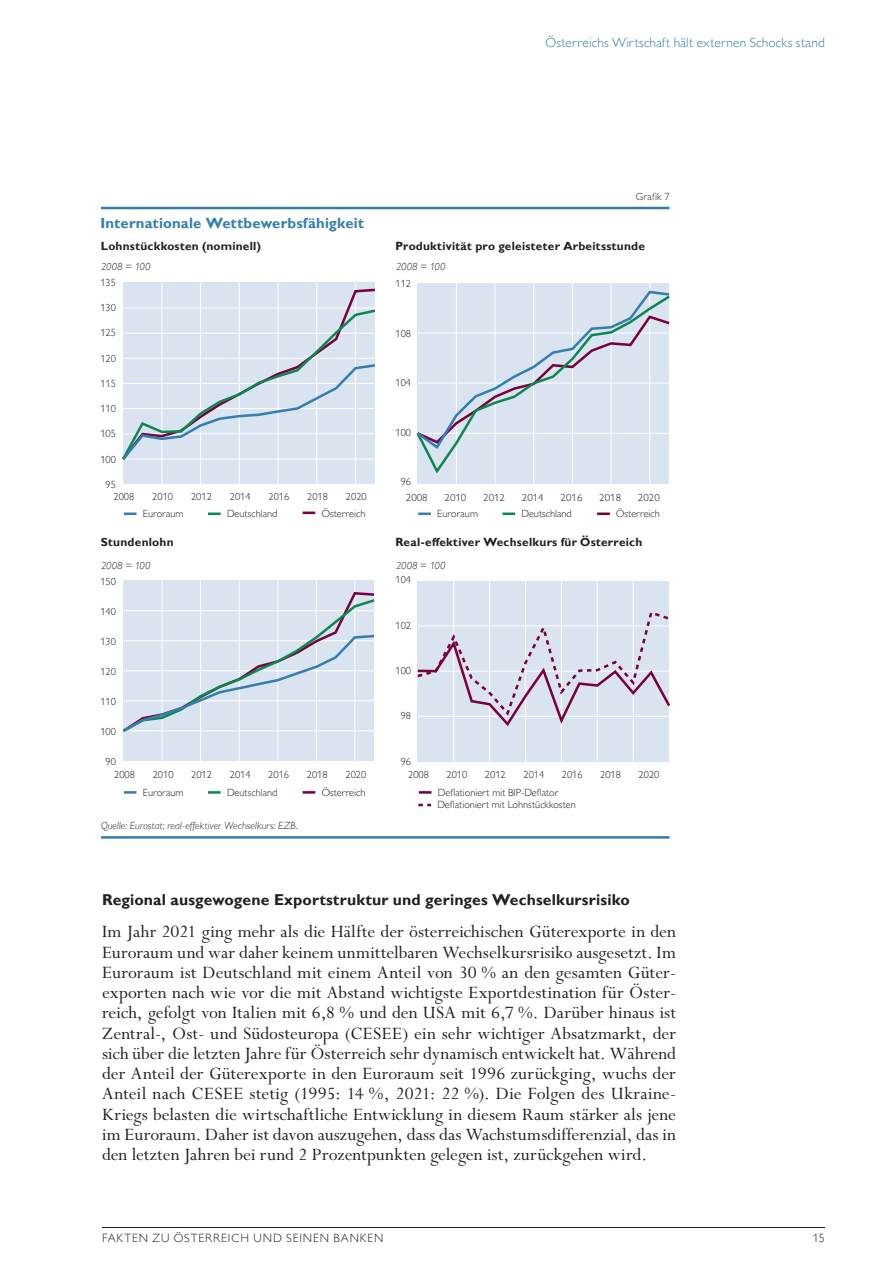
<style>
.page{position:relative;width:893px;height:1263px;background:#fff}
.page>*{position:absolute;margin:0;border:0;box-sizing:border-box;transform-origin:0 0}
.t1{font:19.5px/20.2px "Perpetua Std";letter-spacing:.005em;color:#231f20}
.t2{font:700 15.75px "Gill Sans MT Pro";letter-spacing:.005em;color:#231f20}
.t3{font:700 14.85px "Gill Sans MT Pro";letter-spacing:.01em;color:#347eb1}
.t4{font:300 13.5px "Gill Sans MT Pro";letter-spacing:.01em;color:#347eb1}
.t5{font:300 12px "Gill Sans MT Pro";letter-spacing:.075em;color:#231f20}
.t6{font:700 11.85px "Gill Sans MT Pro";letter-spacing:.015em;color:#231f20}
.t7{font:300 10.5px "Gill Sans MT Pro";color:#231f20}
.t8{font:300 10.35px "Gill Sans MT Pro";color:#231f20}
.t9{font:italic 300 10.35px/15.8px "Gill Sans MT Pro";letter-spacing:.01em;color:#231f20}
.t10{font:300 10.35px "Gill Sans MT Pro";color:#231f20;scale:1.05 1}
.s1{font-style:normal}
</style>
<div class="page">
<hr style="left:102px;top:1227px;width:723px;height:1px;background:#231f20">
<svg style="left:124px;top:791px;width:12px;height:3px"></svg>
<svg style="left:303px;top:791px;width:12px;height:3px"></svg>
<svg style="left:208px;top:791px;width:13px;height:3px"></svg>
<svg style="left:124px;top:512px;width:12px;height:3px"></svg>
<svg style="left:303px;top:512px;width:12px;height:2px"></svg>
<svg style="left:208px;top:512px;width:13px;height:3px"></svg>
<svg style="left:418px;top:512px;width:13px;height:3px"></svg>
<svg style="left:597px;top:512px;width:13px;height:3px"></svg>
<svg style="left:502px;top:512px;width:13px;height:3px"></svg>
<svg style="left:418px;top:804px;width:13px;height:2px"></svg>
<svg style="left:419px;top:791px;width:12px;height:3px"></svg>
<hr style="left:101px;top:207px;width:569px;height:2px;background:#347eb1">
<hr style="left:101px;top:836px;width:569px;height:3px;background:#347eb1">
<div style="left:123px;top:283px;width:252px;height:201px;background:#dae4f0"></div>
<hr style="left:355px;top:283px;width:1px;height:201px;background:#fff">
<hr style="left:316px;top:283px;width:1px;height:201px;background:#fff">
<hr style="left:278px;top:283px;width:1px;height:201px;background:#fff">
<hr style="left:239px;top:283px;width:1px;height:201px;background:#fff">
<hr style="left:200px;top:283px;width:1px;height:201px;background:#fff">
<hr style="left:161px;top:283px;width:1px;height:201px;background:#fff">
<svg style="left:123px;top:287px;width:252px;height:21px"></svg>
<div style="left:418px;top:283px;width:251px;height:200px;background:#dae4f0"></div>
<hr style="left:649px;top:283px;width:1px;height:201px;background:#fff">
<hr style="left:611px;top:283px;width:1px;height:201px;background:#fff">
<hr style="left:572px;top:283px;width:1px;height:201px;background:#fff">
<hr style="left:533px;top:283px;width:1px;height:201px;background:#fff">
<hr style="left:495px;top:283px;width:1px;height:201px;background:#fff">
<hr style="left:456px;top:283px;width:1px;height:201px;background:#fff">
<div style="left:124px;top:581px;width:250px;height:180px;background:#dae4f0"></div>
<hr style="left:354px;top:581px;width:1px;height:180px;background:#fff">
<hr style="left:316px;top:581px;width:1px;height:180px;background:#fff">
<hr style="left:277px;top:581px;width:1px;height:180px;background:#fff">
<hr style="left:239px;top:581px;width:1px;height:180px;background:#fff">
<hr style="left:200px;top:581px;width:1px;height:180px;background:#fff">
<hr style="left:162px;top:581px;width:1px;height:180px;background:#fff">
<div style="left:418px;top:581px;width:251px;height:180px;background:#dae4f0"></div>
<hr style="left:633px;top:581px;width:1px;height:180px;background:#fff">
<hr style="left:597px;top:581px;width:1px;height:180px;background:#fff">
<hr style="left:561px;top:581px;width:1px;height:180px;background:#fff">
<hr style="left:525px;top:581px;width:1px;height:180px;background:#fff">
<hr style="left:489px;top:581px;width:1px;height:180px;background:#fff">
<hr style="left:453px;top:581px;width:1px;height:180px;background:#fff">
<svg style="left:417px;top:609px;width:253px;height:119px"></svg>
<svg style="left:122px;top:308px;width:253px;height:155px"></svg>
<svg style="left:417px;top:451px;width:195px;height:25px"></svg>
<svg style="left:416px;top:289px;width:254px;height:162px"></svg>
<svg style="left:123px;top:591px;width:252px;height:143px"></svg>
<p class="t4" style="left:545px;top:35px;width:281px">Österreichs Wirtschaft hält externen Schocks stand</p>
<p class="t8" style="left:636px;top:190px;width:35px">Grafik 7</p>
<p class="t3" style="left:101px;top:213px;width:265px">Internationale Wettbewerbsfähigkeit</p>
<p class="t6" style="left:101px;top:238px;width:162px">Lohnstückkosten (nominell)</p>
<p class="t6" style="left:395px;top:238px;width:251px">Produktivität pro geleisteter Arbeitsstunde</p>
<p class="t9" style="left:100px;top:259px;width:52px">2008 = 100<br><span class="s1">135</span></p>
<p class="t8" style="left:100px;top:301px;width:17px">130</p>
<p class="t8" style="left:100px;top:327px;width:17px">125</p>
<p class="t8" style="left:100px;top:352px;width:17px">120</p>
<p class="t8" style="left:100px;top:377px;width:17px">115</p>
<p class="t8" style="left:100px;top:402px;width:17px">110</p>
<p class="t8" style="left:100px;top:428px;width:17px">105</p>
<p class="t8" style="left:100px;top:453px;width:17px">100</p>
<p class="t8" style="left:106px;top:478px;width:12px">95</p>
<p class="t9" style="left:395px;top:258px;width:52px;line-height:17px">2008 = 100<br><span class="s1">112</span></p>
<p class="t8" style="left:395px;top:327px;width:17px">108</p>
<p class="t8" style="left:395px;top:377px;width:17px">104</p>
<p class="t8" style="left:395px;top:426px;width:17px">100</p>
<p class="t8" style="left:401px;top:476px;width:12px">96</p>
<p class="t8" style="left:114px;top:491px;width:22px">2008</p>
<p class="t8" style="left:152px;top:491px;width:22px">2010</p>
<p class="t8" style="left:191px;top:491px;width:22px">2012</p>
<p class="t8" style="left:230px;top:491px;width:22px">2014</p>
<p class="t8" style="left:268px;top:491px;width:22px">2016</p>
<p class="t8" style="left:307px;top:491px;width:22px">2018</p>
<p class="t8" style="left:346px;top:491px;width:22px">2020</p>
<p class="t10" style="left:406px;top:491px;width:22px">2008</p>
<p class="t10" style="left:445px;top:491px;width:22px">2010</p>
<p class="t10" style="left:483px;top:491px;width:22px">2012</p>
<p class="t10" style="left:522px;top:491px;width:22px">2014</p>
<p class="t10" style="left:561px;top:491px;width:22px">2016</p>
<p class="t10" style="left:599px;top:491px;width:22px">2018</p>
<p class="t10" style="left:638px;top:491px;width:22px">2020</p>
<p class="t8" style="left:143px;top:507px;width:42px">Euroraum</p>
<p class="t8" style="left:227px;top:507px;width:52px">Deutschland</p>
<p class="t8" style="left:322px;top:507px;width:45px">Österreich</p>
<p class="t8" style="left:437px;top:507px;width:42px">Euroraum</p>
<p class="t8" style="left:521px;top:507px;width:52px">Deutschland</p>
<p class="t8" style="left:616px;top:507px;width:45px">Österreich</p>
<p class="t6" style="left:101px;top:535px;width:74px">Stundenlohn</p>
<p class="t6" style="left:395px;top:535px;width:248px">Real-effektiver Wechselkurs für Österreich</p>
<p class="t9" style="left:100px;top:557px;width:52px">2008 = 100<br><span class="s1">150</span></p>
<p class="t8" style="left:100px;top:605px;width:17px">140</p>
<p class="t8" style="left:100px;top:635px;width:17px">130</p>
<p class="t8" style="left:100px;top:665px;width:17px">120</p>
<p class="t8" style="left:100px;top:695px;width:17px">110</p>
<p class="t8" style="left:100px;top:725px;width:17px">100</p>
<p class="t8" style="left:106px;top:755px;width:12px">90</p>
<p class="t9" style="left:395px;top:558px;width:52px;line-height:14.4px">2008 = 100<br><span class="s1">104</span></p>
<p class="t8" style="left:395px;top:619px;width:17px">102</p>
<p class="t8" style="left:395px;top:664px;width:17px">100</p>
<p class="t8" style="left:401px;top:709px;width:12px">98</p>
<p class="t8" style="left:401px;top:755px;width:12px">96</p>
<p class="t8" style="left:114px;top:768px;width:22px">2008</p>
<p class="t8" style="left:153px;top:768px;width:22px">2010</p>
<p class="t8" style="left:191px;top:768px;width:22px">2012</p>
<p class="t8" style="left:230px;top:768px;width:22px">2014</p>
<p class="t8" style="left:268px;top:768px;width:22px">2016</p>
<p class="t8" style="left:307px;top:768px;width:22px">2018</p>
<p class="t8" style="left:345px;top:768px;width:22px">2020</p>
<p class="t8" style="left:408px;top:768px;width:22px">2008</p>
<p class="t8" style="left:447px;top:768px;width:22px">2010</p>
<p class="t8" style="left:485px;top:768px;width:22px">2012</p>
<p class="t8" style="left:523px;top:768px;width:22px">2014</p>
<p class="t8" style="left:562px;top:768px;width:22px">2016</p>
<p class="t8" style="left:600px;top:768px;width:22px">2018</p>
<p class="t8" style="left:639px;top:768px;width:22px">2020</p>
<p class="t8" style="left:143px;top:786px;width:42px">Euroraum</p>
<p class="t8" style="left:227px;top:786px;width:52px">Deutschland</p>
<p class="t7" style="left:322px;top:786px;width:45px">Österreich</p>
<p class="t9" style="left:101px;top:817px;width:198px">Quelle: Eurostat; real-effektiver Wechselkurs: EZB.</p>
<p class="t8" style="left:438px;top:786px;width:122px">Deflationiert mit BIP-Deflator</p>
<p class="t8" style="left:437px;top:798px;width:140px">Deflationiert mit Lohnstückkosten</p>
<p class="t2" style="left:102px;top:890px;width:529px">Regional ausgewogene Exportstruktur und geringes Wechselkursrisiko</p>
<p class="t1" style="left:102px;top:922px;width:576px">Im Jahr 2021 ging mehr als die Hälfte der österreichischen Güterexporte in den Euroraum und war daher keinem unmittelbaren Wechselkursrisiko ausgesetzt. Im Euroraum ist Deutschland mit einem Anteil von 30 % an den gesamten Güter&shy;exporten nach wie vor die mit Abstand wichtigste Exportdestination für Öster&shy;reich, gefolgt von Italien mit 6,8 % und den USA mit 6,7 %. Darüber hinaus ist Zentral-, Ost- und Südosteuropa (CESEE) ein sehr wichtiger Absatzmarkt, der sich über die letzten Jahre für Österreich sehr dynamisch entwickelt hat. Während der Anteil der Güterexporte in den Euroraum seit 1996 zurückging, wuchs der Anteil nach CESEE stetig (1995: 14 %, 2021: 22 %). Die Folgen des Ukraine-Kriegs belasten die wirtschaftliche Entwicklung in diesem Raum stärker als jene im Euroraum. Daher ist davon auszugehen, dass das Wachstumsdifferenzial, das in den letzten Jahren bei rund 2 Prozentpunkten gelegen ist, zurückgehen wird.</p>
<p class="t5" style="left:102px;top:1231px;width:283px">FAKTEN ZU ÖSTERREICH UND SEINEN BANKEN</p>
<p class="t5" style="left:813px;top:1231px;width:14px">15</p>
</div>
